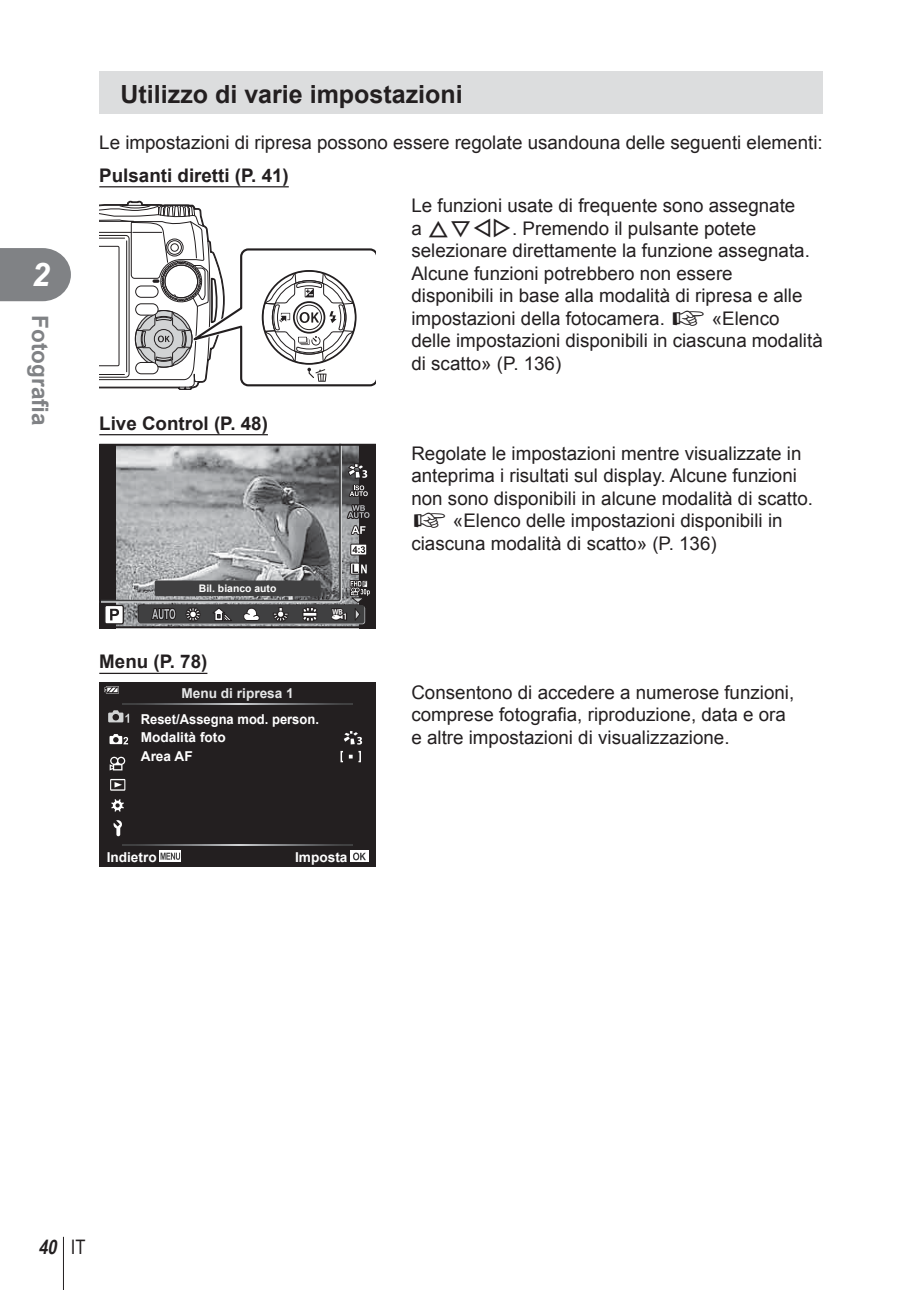
<style>
.page{position:relative;width:908px;height:1290px;background:#fff}
.page>*{position:absolute;margin:0;border:0;box-sizing:border-box;transform-origin:0 0}
.t1{font:italic 700 32.5px "Arial";color:#fff}
.t2{font:700 25px "Arial";color:#231f20}
.t3{font:700 22.5px "Arial";color:#808285}
.t4{font:italic 700 20px "Arial Narrow";color:#231f20}
.t5{font:18.75px/22.5px "Arial";color:#231f20}
.t6{font:700 18.75px "Arial";color:#231f20}
.t7{font:700 13.75px "Arial";color:#fff}
.t8{font:700 13.75px "Arial";color:#fff;scale:.95 1}
.t9{font:700 13.75px "Arial";color:#e6e7e8}
.t10{font:700 10.5px "Arial";color:#fff}
.s1{font-family:"olympus 15"}
.s2{font-family:"Olympus 1"}
.s3{font-weight:400;font-style:normal}
</style>
<div class="page">
<svg style="left:0;top:248px;width:71px;height:53px;background:#8b8c8f"></svg>
<hr style="left:63px;top:1237px;width:1px;height:53px;background:#231f20">
<hr style="left:99px;top:186px;width:189px;height:1px;background:#231f20">
<hr style="left:99px;top:434px;width:169px;height:1px;background:#231f20">
<hr style="left:99px;top:673px;width:108px;height:1px;background:#231f20">
<div style="left:99px;top:71px;width:723px;height:42px;background:#dcddde"></div>
<svg style="left:99px;top:200px;width:277px;height:189px"></svg>
<svg style="left:99px;top:444px;width:273px;height:185px;background:#838385"></svg>
<div style="left:99px;top:682px;width:277px;height:185px;background:#231f20"></div>
<svg style="left:122px;top:703px;width:231px;height:1px"></svg>
<svg style="left:122px;top:844px;width:231px;height:1px"></svg>
<svg style="left:110px;top:779px;width:15px;height:12px"></svg>
<svg style="left:109px;top:734px;width:19px;height:10px"></svg>
<svg style="left:111px;top:799px;width:13px;height:13px"></svg>
<svg style="left:110px;top:757px;width:15px;height:13px"></svg>
<svg style="left:113px;top:820px;width:9px;height:16px"></svg>
<div style="left:105px;top:708px;width:27px;height:18px;background:#231f20"></div>
<svg style="left:108px;top:710px;width:21px;height:13px"></svg>
<svg style="left:103px;top:685px;width:17px;height:9px"></svg>
<svg style="left:343px;top:731px;width:19px;height:13px"></svg>
<svg style="left:340px;top:751px;width:21px;height:11px"></svg>
<div style="left:350px;top:850px;width:18px;height:12px;background:#fff"></div>
<svg style="left:353px;top:852px;width:13px;height:8px"></svg>
<svg style="left:160px;top:850px;width:21px;height:12px"></svg>
<svg style="left:160px;top:853px;width:20px;height:7px"></svg>
<h1 class="t1" style="left:32px;top:257px;width:20px">2</h1>
<p class="t3" style="left:53px;top:315px;width:111px;rotate:90deg">Fotografia</p>
<h2 class="t2" style="left:120px;top:80px;width:343px">Utilizzo di varie impostazioni</h2>
<p class="t5" style="left:99px;top:131px;width:724px">Le impostazioni di ripresa possono essere regolate usandouna delle seguenti elementi:</p>
<p class="t6" style="left:99px;top:165px;width:191px">Pulsanti diretti (P. 41)</p>
<p class="t5" style="left:411px;top:194px;width:412px">Le funzioni usate di frequente sono assegnate<br>a <span class="s1">FGHI</span>. Premendo il pulsante potete selezionare direttamente la funzione assegnata.<br>Alcune funzioni potrebbero non essere<br>disponibili in base alla modalità di ripresa e alle impostazioni della fotocamera. <span class="s2">g</span> «Elenco delle impostazioni disponibili in ciascuna modalità di scatto» (P. 136)</p>
<p class="t6" style="left:99px;top:413px;width:170px">Live Control (P. 48)</p>
<p class="t10" style="left:199px;top:582px;width:79px">Bil. bianco auto</p>
<p class="t6" style="left:99px;top:651px;width:110px">Menu (P. 78)</p>
<p class="t9" style="left:181px;top:685px;width:114px">Menu di ripresa 1</p>
<p class="t8" style="left:141px;top:711px;width:189px">Reset/Assegna mod. person.</p>
<p class="t7" style="left:141px;top:730px;width:86px">Modalità foto</p>
<p class="t7" style="left:141px;top:748px;width:53px">Area AF</p>
<p class="t7" style="left:107px;top:849px;width:52px">Indietro</p>
<p class="t7" style="left:295px;top:849px;width:54px">Imposta</p>
<p class="t5" style="left:411px;top:442px;width:403px">Regolate le impostazioni mentre visualizzate in anteprima i risultati sul display. Alcune funzioni non sono disponibili in alcune modalità di scatto. <span class="s2">g</span> «Elenco delle impostazioni disponibili in ciascuna modalità di scatto» (P. 136)</p>
<p class="t5" style="left:411px;top:681px;width:384px">Consentono di accedere a numerose funzioni, comprese fotografia, riproduzione, data e ora e altre impostazioni di visualizzazione.</p>
<p class="t4" style="left:38px;top:1235px;width:48px">40 <span class="s3">IT</span></p>
</div>
